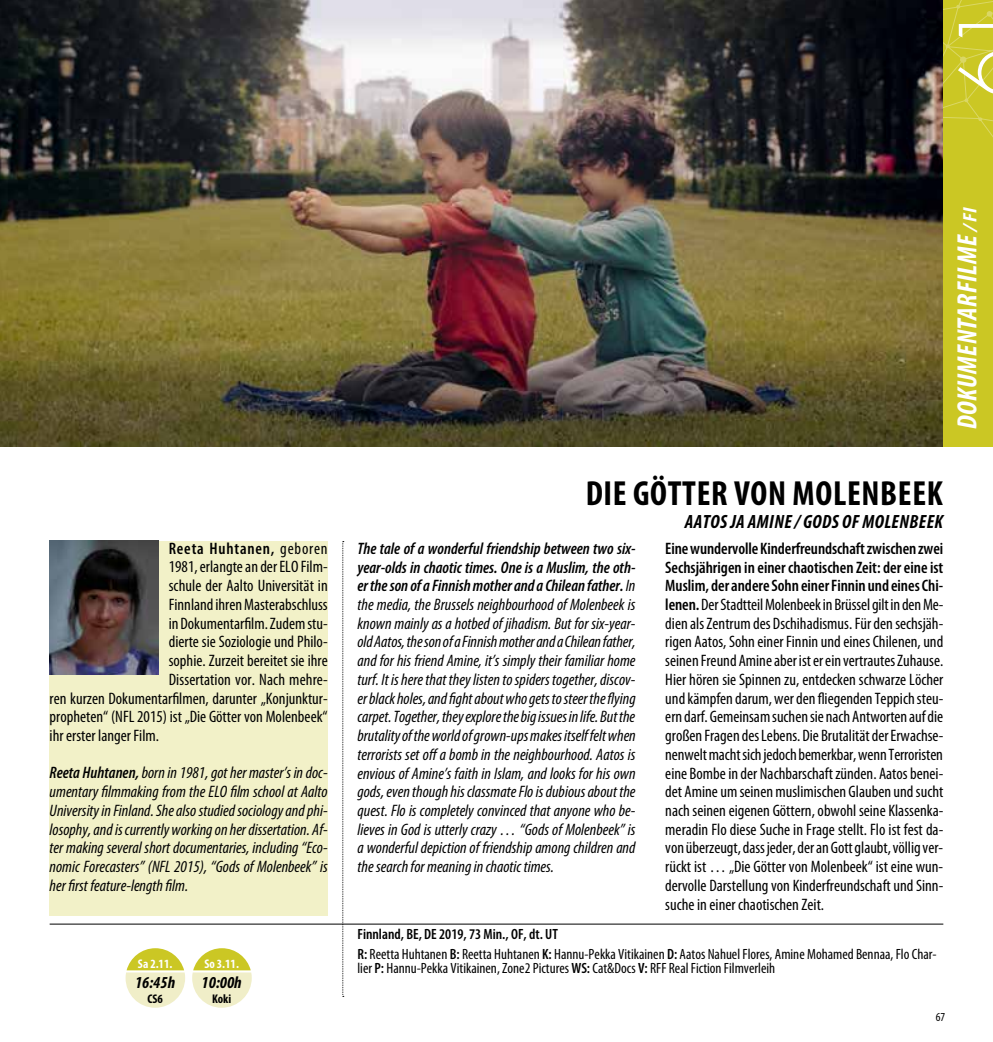
<style>
.page{position:relative;width:993px;height:1042px;background:#fff}
.page>*{position:absolute;margin:0;border:0;box-sizing:border-box;transform-origin:0 0}
.t1{font:700 condensed 35px "Myriad Pro";letter-spacing:.02em;color:#000}
.t2{font:italic 700 condensed 28px "Myriad Pro";letter-spacing:.015em;color:#fff}
.t3{font:italic 700 condensed 19.25px "Myriad Pro";letter-spacing:.02em;color:#000}
.t4{font:italic 700 condensed 16.8px "Myriad Pro";color:#000}
.t5{font:condensed 16.62px/18.7px "Myriad Pro";color:#000;text-align:justify}
.t6{font:italic condensed 16.62px/18.7px "Myriad Pro";color:#000;text-align:justify}
.t7{font:600 condensed 16.62px "Myriad Pro";letter-spacing:.05em;color:#000}
.t8{font:condensed 14.88px/19.8px "Myriad Pro";color:#000}
.t9{font:700 condensed 12.6px "Myriad Pro";letter-spacing:.005em;color:#fff}
.t10{font:700 condensed 12.6px "Myriad Pro";color:#000}
.t11{font:condensed 12.25px "Myriad Pro";color:#000}
.s1{font-weight:400}
.s2{font-weight:600}
.s3{font-size:19.43px}
</style>
<div class="page">
<div style="left:50px;top:541px;width:277px;height:374px;background:#f2f1c8"></div>
<svg style="left:342px;top:541px;width:2px;height:456px"></svg>
<img style="left:50px;top:541px;width:109px;height:134px">
<hr style="left:50px;top:924px;width:893px;height:1px;background:#000">
<svg style="left:192px;top:948px;width:60px;height:60px"></svg>
<svg style="left:125px;top:948px;width:60px;height:60px"></svg>
<img style="left:0;top:0;width:943px;height:446px">
<div style="left:943px;top:0;width:49px;height:446px;background:#cbc724"></div>
<svg style="left:943px;top:0;width:49px;height:136px"></svg>
<p class="t7" style="left:169px;top:538px;width:160px">Reeta Huhtanen, <span class="s1">geboren</span></p>
<p class="t5" style="left:169px;top:557px;width:160px">1981, erlangte an der ELO Film-</p>
<p class="t5" style="left:169px;top:576px;width:160px">schule der Aalto Universität in</p>
<p class="t5" style="left:169px;top:595px;width:160px">Finnland ihren Masterabschluss</p>
<p class="t5" style="left:169px;top:613px;width:160px">in Dokumentarfilm. Zudem stu-</p>
<p class="t5" style="left:169px;top:632px;width:160px">dierte sie Soziologie und Philo-</p>
<p class="t5" style="left:169px;top:651px;width:160px">sophie. Zurzeit bereitet sie ihre</p>
<p class="t5" style="left:169px;top:670px;width:160px">Dissertation vor. Nach mehre-</p>
<p class="t5" style="left:50px;top:688px;width:279px">ren kurzen Dokumentarfilmen, darunter „Konjunktur-</p>
<p class="t5" style="left:50px;top:707px;width:279px">propheten“ (NFL 2015) ist „Die Götter von Molenbeek“</p>
<p class="t5" style="left:50px;top:726px;width:111px">ihr erster langer Film.</p>
<p class="t6" style="left:50px;top:763px;width:279px"><span class="s2">Reeta Huhtanen,</span> born in 1981, got her master’s in doc&shy;umentary filmmaking from the ELO film school at Aalto University in Finland. She also studied sociology and phi&shy;losophy, and is currently working on her dissertation. Af&shy;ter making several short documentaries, including “Eco&shy;nomic Forecasters” (NFL 2015), “Gods of Molenbeek” is her first feature-length film.</p>
<p class="t9" style="left:138px;top:955px;width:36px">Sa 2.11.</p>
<p class="t4" style="left:135px;top:972px;width:42px">16:45h</p>
<p class="t10" style="left:147px;top:990px;width:17px">CS6</p>
<p class="t9" style="left:204px;top:955px;width:36px">So 3.11.</p>
<p class="t4" style="left:201px;top:972px;width:42px">10:00h</p>
<p class="t10" style="left:212px;top:990px;width:21px">Koki</p>
<h2 class="t2" style="left:949px;top:429px;width:223px;rotate:-90deg">DOKUMENTARFILME <span class="s3">/FI</span></h2>
<h1 class="t1" style="left:585px;top:472px;width:358px">DIE GÖTTER VON MOLENBEEK</h1>
<p class="t3" style="left:684px;top:510px;width:259px">AATOS JA AMINE / GODS OF MOLENBEEK</p>
<p class="t6" style="left:357px;top:539px;width:280px"><span class="s2">The tale of a wonderful friendship between two six&shy;year-olds in chaotic times. One is a Muslim, the oth&shy;er the son of a Finnish mother and a Chilean father.</span> In the media, the Brussels neighbourhood of Molenbeek is known mainly as a hotbed of jihadism. But for six-year&shy;old Aatos, the son of a Finnish mother and a Chilean father, and for his friend Amine, it’s simply their familiar home turf. It is here that they listen to spiders together, discov&shy;er black holes, and fight about who gets to steer the flying carpet. Together, they explore the big issues in life. But the brutality of the world of grown-ups makes itself felt when terrorists set off a bomb in the neighbourhood. Aatos is envious of Amine’s faith in Islam, and looks for his own gods, even though his classmate Flo is dubious about the quest. Flo is completely convinced that anyone who be&shy;lieves in God is utterly crazy … “Gods of Molenbeek” is a wonderful depiction of friendship among children and the search for meaning in chaotic times.</p>
<p class="t5" style="left:665px;top:539px;width:279px"><span class="s2">Eine wundervolle Kinderfreundschaft zwischen zwei Sechsjährigen in einer chaotischen Zeit: der eine ist Muslim, der andere Sohn einer Finnin und eines Chi&shy;lenen.</span> Der Stadtteil Molenbeek in Brüssel gilt in den Me&shy;dien als Zentrum des Dschihadismus. Für den sechsjäh&shy;rigen Aatos, Sohn einer Finnin und eines Chilenen, und seinen Freund Amine aber ist er ein vertrautes Zuhause.<br>Hier hören sie Spinnen zu, entdecken schwarze Löcher und kämpfen darum, wer den fliegenden Teppich steu&shy;ern darf. Gemeinsam suchen sie nach Antworten auf die großen Fragen des Lebens. Die Brutalität der Erwachse&shy;nenwelt macht sich jedoch bemerkbar, wenn Terroristen eine Bombe in der Nachbarschaft zünden. Aatos benei&shy;det Amine um seinen muslimischen Glauben und sucht nach seinen eigenen Göttern, obwohl seine Klassenka&shy;meradin Flo diese Suche in Frage stellt. Flo ist fest da&shy;von überzeugt, dass jeder, der an Gott glaubt, völlig ver&shy;rückt ist … „Die Götter von Molenbeek“ ist eine wun&shy;dervolle Darstellung von Kinderfreundschaft und Sinn&shy;suche in einer chaotischen Zeit.</p>
<p class="t8" style="left:357px;top:924px;width:580px"><span class="s2">Finnland, BE, DE 2019, 73 Min., OF, dt. UT<br>R:</span> Reetta Huhtanen <span class="s2">B:</span> Reetta Huhtanen <span class="s2">K:</span> Hannu-Pekka Vitikainen <span class="s2">D:</span> Aatos Nahuel Flores, Amine Mohamed Bennaa, Flo Char-</p>
<p class="t8" style="left:357px;top:958px;width:419px">lier <span class="s2">P:</span> Hannu-Pekka Vitikainen, Zone2 Pictures <span class="s2">WS:</span> Cat&amp;Docs <span class="s2">V:</span> RFF Real Fiction Filmverleih</p>
<p class="t11" style="left:935px;top:1010px;width:11px">67</p>
</div>
